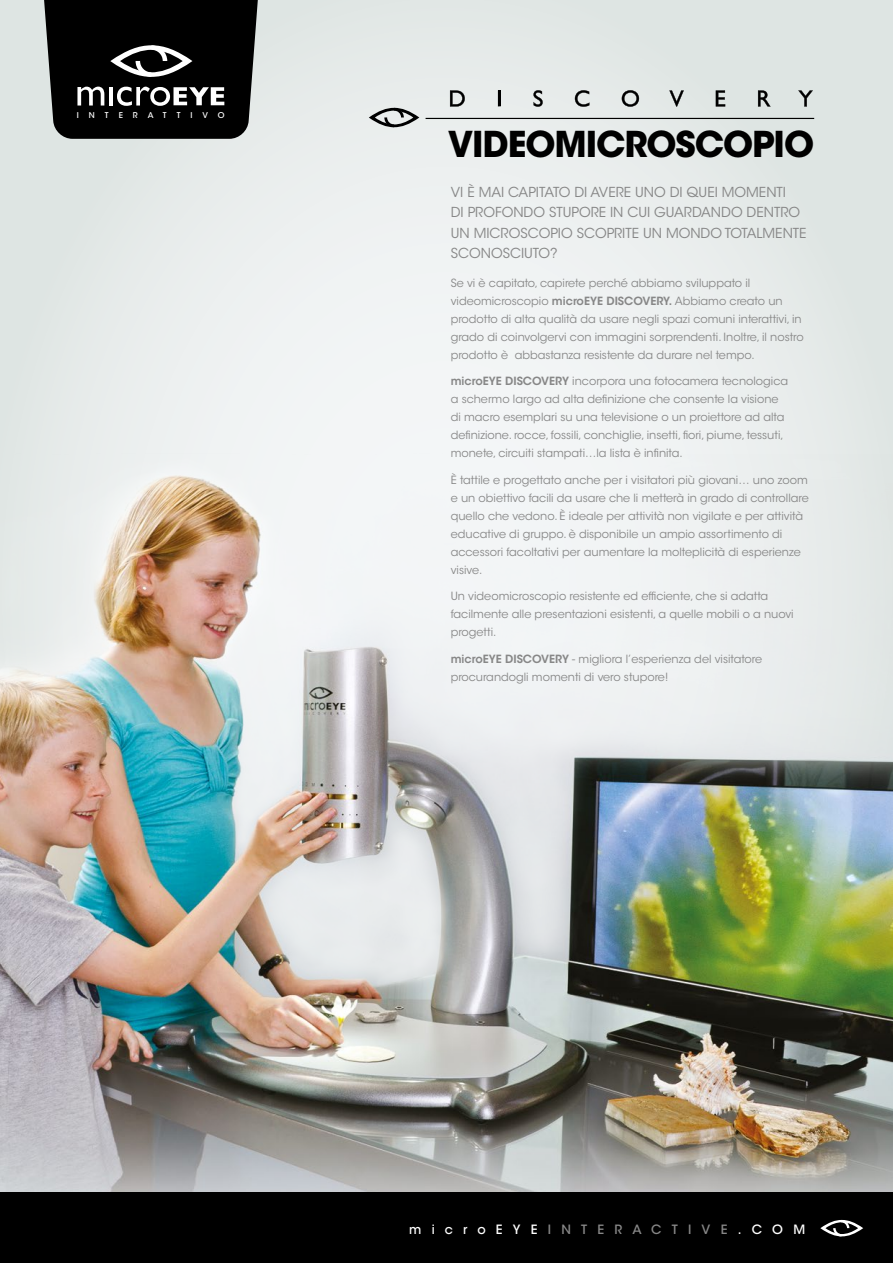
<style>
.page{position:relative;width:893px;height:1263px;background:#fff}
.page>*{position:absolute;margin:0;border:0;box-sizing:border-box;transform-origin:0 0}
.t1{font:700 35.4px "ITC Avant Garde Std";letter-spacing:-.03em;color:#000}
.t2{font:13.65px/20.5px "ITC Avant Garde Std";color:#878787}
.t3{font:500 12.75px "ITC Avant Garde Std";letter-spacing:.8em;color:#fff}
.t4{font:11.25px/18px "ITC Avant Garde Std";color:#878787}
.t5{font:500 7.95px "ITC Avant Garde Std";color:#fff}
.s1{font-weight:600}
.s2{color:#878787}
</style>
<div class="page">
<div style="left:0;top:0;width:893px;height:1203px;background:#e8eceb"></div>
<svg style="left:44px;top:0;width:214px;height:139px;background:#1e1e1e"></svg>
<img style="left:0;top:417px;width:893px;height:775px">
<div style="left:0;top:1192px;width:893px;height:71px;background:#000"></div>
<svg style="left:820px;top:1220px;width:43px;height:17px"></svg>
<svg style="left:450px;top:90px;width:15px;height:17px"></svg>
<svg style="left:498px;top:90px;width:2px;height:17px"></svg>
<svg style="left:533px;top:90px;width:10px;height:17px"></svg>
<svg style="left:575px;top:90px;width:14px;height:17px"></svg>
<svg style="left:622px;top:90px;width:17px;height:17px"></svg>
<svg style="left:669px;top:90px;width:15px;height:17px"></svg>
<svg style="left:716px;top:90px;width:9px;height:17px"></svg>
<svg style="left:758px;top:90px;width:13px;height:17px"></svg>
<svg style="left:798px;top:90px;width:15px;height:17px"></svg>
<hr style="left:426px;top:118px;width:388px;height:1px;background:#000">
<svg style="left:369px;top:108px;width:50px;height:19px"></svg>
<p class="t5" style="left:77px;top:110px;width:4px">I</p>
<p class="t5" style="left:89px;top:110px;width:7px">N</p>
<p class="t5" style="left:105px;top:110px;width:20px">T E</p>
<p class="t5" style="left:133px;top:110px;width:6px">R</p>
<p class="t5" style="left:148px;top:110px;width:34px">ATT</p>
<p class="t5" style="left:190px;top:110px;width:4px">I</p>
<p class="t5" style="left:203px;top:110px;width:23px">V O</p>
<p class="t1" style="left:448px;top:121px;width:368px">VIDEOMICROSCOPIO</p>
<p class="t2" style="left:451px;top:182px;width:357px">VI È MAI CAPITATO DI AVERE UNO DI QUEI MOMENTI<br>DI PROFONDO STUPORE IN CUI GUARDANDO DENTRO UN MICROSCOPIO SCOPRITE UN MONDO TOTALMENTE SCONOSCIUTO?</p>
<p class="t4" style="left:451px;top:274px;width:354px">Se vi è capitato, capirete perché abbiamo sviluppato il videomicroscopio <span class="s1">microEYE DISCOVERY.</span> Abbiamo creato un prodotto di alta qualità da usare negli spazi comuni interattivi, in grado di coinvolgervi con immagini sorprendenti. Inoltre, il nostro prodotto è abbastanza resistente da durare nel tempo.</p>
<p class="t4" style="left:451px;top:372px;width:339px"><span class="s1">microEYE DISCOVERY</span> incorpora una fotocamera tecnologica a schermo largo ad alta definizione che consente la visione di macro esemplari su una televisione o un proiettore ad alta definizione. rocce, fossili, conchiglie, insetti, fiori, piume, tessuti, monete, circuiti stampati…la lista è infinita.</p>
<p class="t4" style="left:451px;top:471px;width:359px">È tattile e progettato anche per i visitatori più giovani… uno zoom e un obiettivo facili da usare che li metterà in grado di controllare</p>
<p class="t4" style="left:451px;top:507px;width:354px">quello che vedono. È ideale per attività non vigilate e per attività educative di gruppo. è disponibile un ampio assortimento di accessori facoltativi per aumentare la molteplicità di esperienze visive.</p>
<p class="t4" style="left:451px;top:587px;width:344px">Un videomicroscopio resistente ed efficiente, che si adatta facilmente alle presentazioni esistenti, a quelle mobili o a nuovi progetti.</p>
<p class="t4" style="left:451px;top:650px;width:313px"><span class="s1">microEYE DISCOVERY</span> - migliora l’esperienza del visitatore procurandogli momenti di vero stupore!</p>
<p class="t3" style="left:409px;top:1221px;width:397px">microEYE<span class="s2">INTERACTIVE</span>.COM</p>
</div>
